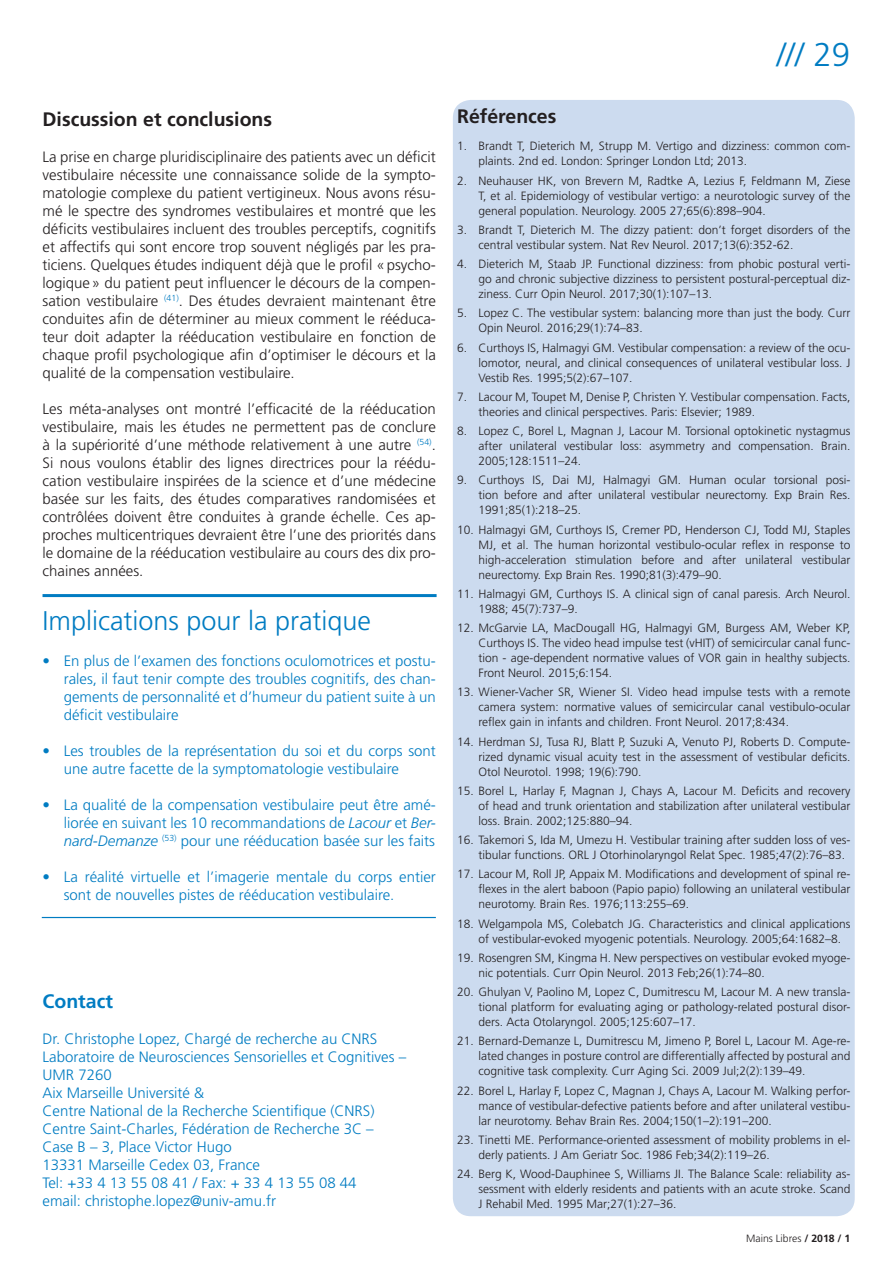
<style>
.page{position:relative;width:893px;height:1263px;background:#fff}
.page>*{position:absolute;margin:0;border:0;box-sizing:border-box;transform-origin:0 0}
.t1{font:300 33px "Frutiger";color:#007cc2}
.t2{font:300 27px "Frutiger";color:#007cc2}
.t3{font:700 19.5px "Frutiger";color:#231f20}
.t4{font:700 19.5px "Frutiger";color:#007cc2}
.t5{font:300 15px/18px "Frutiger";color:#231f20;text-align:justify}
.t6{font:300 15px/18px "Frutiger";color:#007cc2}
.t7{font:300 12px/15px "Frutiger";color:#231f20;text-align:justify}
.t8{font:300 10.5px "Frutiger";color:#231f20}
.s1{font-style:italic}
.s2{font-weight:700}
</style>
<div class="page">
<div style="left:453px;top:100px;width:402px;height:1116px;background:#ccdbef;border-radius:18px"></div>
<hr style="left:43px;top:594px;width:394px;height:3px;background:#007cc2">
<hr style="left:42px;top:917px;width:394px;height:1px;background:#007cc2">
<h3 class="t3" style="left:43px;top:108px;width:231px">Discussion et conclusions</h3>
<p class="t5" style="left:43px;top:148px;width:395px">La prise en charge pluridisciplinaire des patients avec un déficit vestibulaire nécessite une connaissance solide de la sympto&shy;matologie complexe du patient vertigineux. Nous avons résu&shy;mé le spectre des syndromes vestibulaires et montré que les déficits vestibulaires incluent des troubles perceptifs, cognitifs et affectifs qui sont encore trop souvent négligés par les pra&shy;ticiens. Quelques études indiquent déjà que le profil «psycho&shy;logique» du patient peut influencer le décours de la compen&shy;sation vestibulaire <sup>(41)</sup>. Des études devraient maintenant être conduites afin de déterminer au mieux comment le rééduca&shy;teur doit adapter la rééducation vestibulaire en fonction de chaque profil psychologique afin d’optimiser le décours et la qualité de la compensation vestibulaire.</p>
<p class="t5" style="left:43px;top:400px;width:395px">Les méta-analyses ont montré l’efficacité de la rééducation vestibulaire, mais les études ne permettent pas de conclure à la supériorité d’une méthode relativement à une autre <sup>(54)</sup>.<br>Si nous voulons établir des lignes directrices pour la réédu&shy;cation vestibulaire inspirées de la science et d’une médecine basée sur les faits, des études comparatives randomisées et contrôlées doivent être conduites à grande échelle. Ces ap&shy;proches multicentriques devraient être l’une des priorités dans le domaine de la rééducation vestibulaire au cours des dix pro&shy;chaines années.</p>
<h2 class="t2" style="left:43px;top:605px;width:330px">Implications pour la pratique</h2>
<p class="t6" style="left:64px;top:652px;width:374px;text-align:justify;text-indent:-21px">• En plus de l’examen des fonctions oculomotrices et postu&shy;rales, il faut tenir compte des troubles cognitifs, des chan&shy;gements de personnalité et d’humeur du patient suite à un déficit vestibulaire</p>
<p class="t6" style="left:64px;top:742px;width:374px;text-indent:-21px">• Les troubles de la représentation du soi et du corps sont une autre facette de la symptomatologie vestibulaire</p>
<p class="t6" style="left:64px;top:796px;width:374px;text-align:justify;text-indent:-21px">• La qualité de la compensation vestibulaire peut être amé&shy;liorée en suivant les 10 recommandations de <span class="s1">Lacour</span> et <span class="s1">Ber&shy;nard-Demanze</span> <sup>(53)</sup> pour une rééducation basée sur les faits</p>
<p class="t6" style="left:64px;top:868px;width:374px;text-indent:-21px">• La réalité virtuelle et l’imagerie mentale du corps entier sont de nouvelles pistes de rééducation vestibulaire.</p>
<h3 class="t4" style="left:43px;top:990px;width:72px">Contact</h3>
<p class="t6" style="left:43px;top:1030px;width:365px">Dr. Christophe Lopez, Chargé de recherche au CNRS Laboratoire de Neurosciences Sensorielles et Cognitives – UMR 7260<br>Aix Marseille Université &amp;<br>Centre National de la Recherche Scientifique (CNRS)<br>Centre Saint-Charles, Fédération de Recherche 3C – Case B – 3, Place Victor Hugo<br>13331 Marseille Cedex 03, France<br>Tel: +33 4 13 55 08 41 / Fax: + 33 4 13 55 08 44<br>email: christophe.lopez@univ-amu.fr</p>
<h1 class="t1" style="left:777px;top:36px;width:75px">/// 29</h1>
<h3 class="t3" style="left:457px;top:104px;width:101px">Références</h3>
<p class="t7" style="left:478px;top:139px;width:374px;text-indent:-21px">1. Brandt T, Dieterich M, Strupp M. Vertigo and dizziness: common com&shy;plaints. 2nd ed. London: Springer London Ltd; 2013.</p>
<p class="t7" style="left:478px;top:173px;width:374px;text-indent:-21px">2. Neuhauser HK, von Brevern M, Radtke A, Lezius F, Feldmann M, Ziese T, et al. Epidemiology of vestibular vertigo: a neurotologic survey of the general population. Neurology. 2005 27;65(6):898–904.</p>
<p class="t7" style="left:478px;top:222px;width:374px;text-indent:-21px">3. Brandt T, Dieterich M. The dizzy patient: don’t forget disorders of the central vestibular system. Nat Rev Neurol. 2017;13(6):352-62.</p>
<p class="t7" style="left:478px;top:257px;width:374px;text-indent:-21px">4. Dieterich M, Staab JP. Functional dizziness: from phobic postural verti&shy;go and chronic subjective dizziness to persistent postural-perceptual diz&shy;ziness. Curr Opin Neurol. 2017;30(1):107–13.</p>
<p class="t7" style="left:478px;top:306px;width:374px;text-indent:-21px">5. Lopez C. The vestibular system: balancing more than just the body. Curr<br>Opin Neurol. 2016;29(1):74–83.</p>
<p class="t7" style="left:478px;top:340px;width:374px;text-indent:-21px">6. Curthoys IS, Halmagyi GM. Vestibular compensation: a review of the ocu&shy;lomotor, neural, and clinical consequences of unilateral vestibular loss. J Vestib Res. 1995;5(2):67–107.</p>
<p class="t7" style="left:478px;top:389px;width:374px;text-indent:-21px">7. Lacour M, Toupet M, Denise P, Christen Y. Vestibular compensation. Facts, theories and clinical perspectives. Paris: Elsevier; 1989.</p>
<p class="t7" style="left:478px;top:424px;width:374px;text-indent:-21px">8. Lopez C, Borel L, Magnan J, Lacour M. Torsional optokinetic nystagmus after unilateral vestibular loss: asymmetry and compensation. Brain.<br>2005;128:1511–24.</p>
<p class="t7" style="left:478px;top:473px;width:374px;text-indent:-21px">9. Curthoys IS, Dai MJ, Halmagyi GM. Human ocular torsional posi&shy;tion before and after unilateral vestibular neurectomy. Exp Brain Res.<br>1991;85(1):218–25.</p>
<p class="t7" style="left:478px;top:522px;width:374px;text-indent:-21px">10. Halmagyi GM, Curthoys IS, Cremer PD, Henderson CJ, Todd MJ, Staples MJ, et al. The human horizontal vestibulo-ocular reflex in response to high-acceleration stimulation before and after unilateral vestibular neurectomy. Exp Brain Res. 1990;81(3):479–90.</p>
<p class="t7" style="left:478px;top:586px;width:374px;text-indent:-21px">11. Halmagyi GM, Curthoys IS. A clinical sign of canal paresis. Arch Neurol.<br>1988; 45(7):737–9.</p>
<p class="t7" style="left:478px;top:621px;width:374px;text-indent:-21px">12. McGarvie LA, MacDougall HG, Halmagyi GM, Burgess AM, Weber KP, Curthoys IS. The video head impulse test (vHIT) of semicircular canal func&shy;tion - age-dependent normative values of VOR gain in healthy subjects.<br>Front Neurol. 2015;6:154.</p>
<p class="t7" style="left:478px;top:685px;width:374px;text-indent:-21px">13. Wiener-Vacher SR, Wiener SI. Video head impulse tests with a remote camera system: normative values of semicircular canal vestibulo-ocular reflex gain in infants and children. Front Neurol. 2017;8:434.</p>
<p class="t7" style="left:478px;top:734px;width:374px;text-indent:-21px">14. Herdman SJ, Tusa RJ, Blatt P, Suzuki A, Venuto PJ, Roberts D. Compute&shy;rized dynamic visual acuity test in the assessment of vestibular deficits.<br>Otol Neurotol. 1998; 19(6):790.</p>
<p class="t7" style="left:478px;top:783px;width:374px;text-indent:-21px">15. Borel L, Harlay F, Magnan J, Chays A, Lacour M. Deficits and recovery of head and trunk orientation and stabilization after unilateral vestibular loss. Brain. 2002;125:880–94.</p>
<p class="t7" style="left:478px;top:833px;width:374px;text-indent:-21px">16. Takemori S, Ida M, Umezu H. Vestibular training after sudden loss of ves&shy;tibular functions. ORL J Otorhinolaryngol Relat Spec. 1985;47(2):76–83.</p>
<p class="t7" style="left:478px;top:867px;width:374px;text-indent:-21px">17. Lacour M, Roll JP, Appaix M. Modifications and development of spinal re&shy;flexes in the alert baboon (Papio papio) following an unilateral vestibular neurotomy. Brain Res. 1976;113:255–69.</p>
<p class="t7" style="left:478px;top:916px;width:374px;text-indent:-21px">18. Welgampola MS, Colebatch JG. Characteristics and clinical applications of vestibular-evoked myogenic potentials. Neurology. 2005;64:1682–8.</p>
<p class="t7" style="left:478px;top:950px;width:374px;text-indent:-21px">19. Rosengren SM, Kingma H. New perspectives on vestibular evoked myoge&shy;nic potentials. Curr Opin Neurol. 2013 Feb;26(1):74–80.</p>
<p class="t7" style="left:478px;top:985px;width:374px;text-indent:-21px">20. Ghulyan V, Paolino M, Lopez C, Dumitrescu M, Lacour M. A new transla&shy;tional platform for evaluating aging or pathology-related postural disor&shy;ders. Acta Otolaryngol. 2005;125:607–17.</p>
<p class="t7" style="left:478px;top:1034px;width:374px;text-indent:-21px">21. Bernard-Demanze L, Dumitrescu M, Jimeno P, Borel L, Lacour M. Age-re&shy;lated changes in posture control are differentially affected by postural and cognitive task complexity. Curr Aging Sci. 2009 Jul;2(2):139–49.</p>
<p class="t7" style="left:478px;top:1083px;width:374px;text-indent:-21px">22. Borel L, Harlay F, Lopez C, Magnan J, Chays A, Lacour M. Walking perfor&shy;mance of vestibular-defective patients before and after unilateral vestibu&shy;lar neurotomy. Behav Brain Res. 2004;150(1–2):191–200.</p>
<p class="t7" style="left:478px;top:1132px;width:374px;text-indent:-21px">23. Tinetti ME. Performance-oriented assessment of mobility problems in el&shy;derly patients. J Am Geriatr Soc. 1986 Feb;34(2):119–26.</p>
<p class="t7" style="left:478px;top:1167px;width:374px;text-indent:-21px">24. Berg K, Wood-Dauphinee S, Williams JI. The Balance Scale: reliability as&shy;sessment with elderly residents and patients with an acute stroke. Scand J Rehabil Med. 1995 Mar;27(1):27–36.</p>
<p class="t8" style="left:746px;top:1232px;width:106px">Mains Libres <span class="s2">/ 2018 / 1</span></p>
</div>
